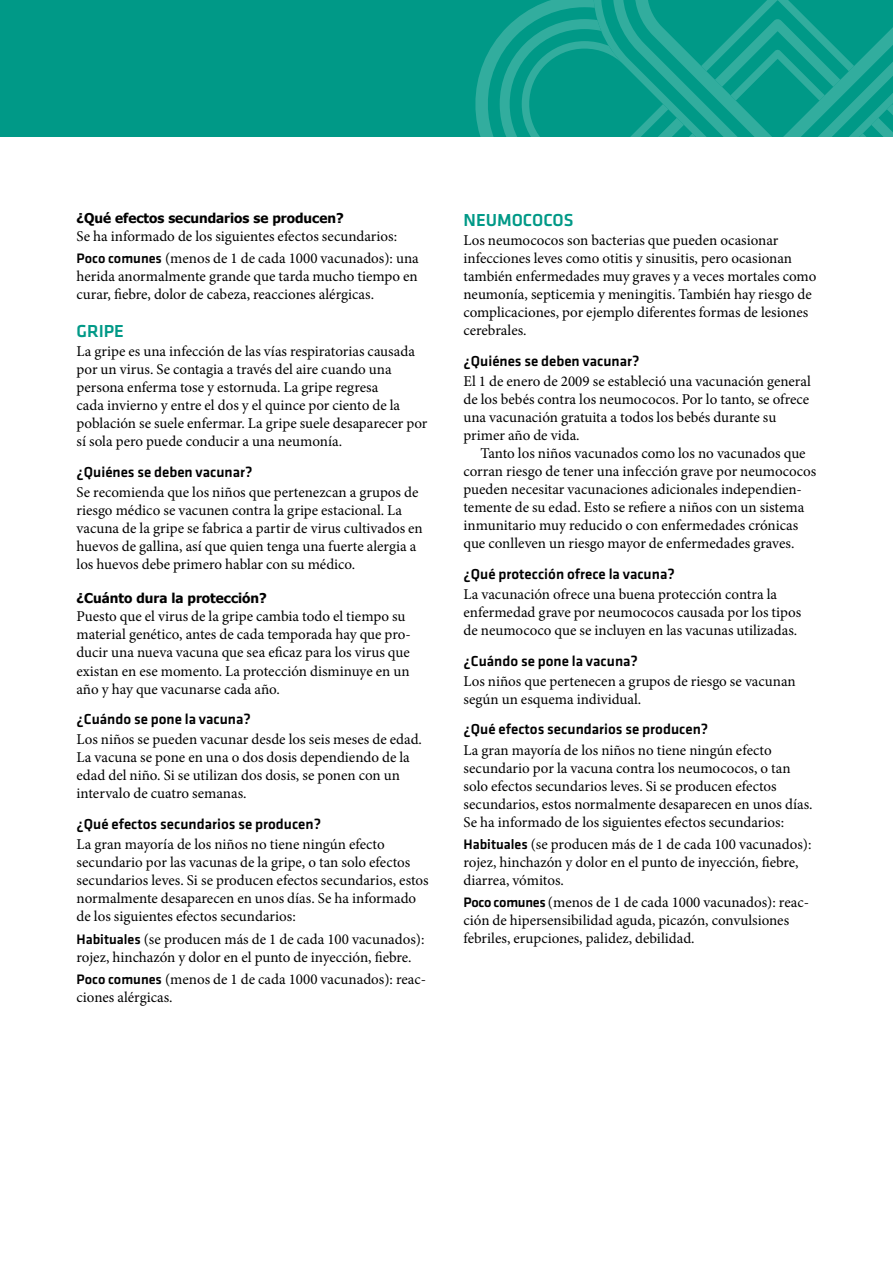
<style>
.page{position:relative;width:893px;height:1263px;background:#fff}
.page>*{position:absolute;margin:0;border:0;box-sizing:border-box;transform-origin:0 0}
.t1{font:500 18px "Klavika";color:#009987}
.t2{font:15px/18px "Minion Pro";color:#000}
.t3{font:500 15px "Klavika";color:#000}
.t4{font:700 13.5px "Tahoma";color:#000}
.s1{font-family:"Klavika";font-weight:500;font-size:14.25px}
</style>
<div class="page">
<div style="left:0;top:0;width:893px;height:137px;background:#009987"></div>
<svg style="left:475px;top:15px;width:47px;height:122px"></svg>
<svg style="left:500px;top:19px;width:22px;height:118px"></svg>
<svg style="left:522px;top:0;width:371px;height:137px"></svg>
<p class="t4" style="left:77px;top:209px;width:269px">¿Qué efectos secundarios se producen?</p>
<p class="t2" style="left:77px;top:225px;width:344px;line-height:22.2px">Se ha informado de los siguientes efectos secundarios:<br><span class="s1">Poco comunes</span> (menos de 1 de cada 1000 vacunados): una</p>
<p class="t2" style="left:77px;top:267px;width:343px">herida anormalmente grande que tarda mucho tiempo en curar, fiebre, dolor de cabeza, reacciones alérgicas.</p>
<p class="t1" style="left:77px;top:321px;width:49px">GRIPE</p>
<p class="t2" style="left:77px;top:342px;width:352px">La gripe es una infección de las vías respiratorias causada por un virus. Se contagia a través del aire cuando una persona enferma tose y estornuda. La gripe regresa<br>cada invierno y entre el dos y el quince por ciento de la población se suele enfermar. La gripe suele desaparecer por sí sola pero puede conducir a una neumonía.</p>
<p class="t3" style="left:77px;top:464px;width:177px">¿Quiénes se deben vacunar?</p>
<p class="t2" style="left:77px;top:483px;width:348px">Se recomienda que los niños que pertenezcan a grupos de riesgo médico se vacunen contra la gripe estacional. La vacuna de la gripe se fabrica a partir de virus cultivados en huevos de gallina, así que quien tenga una fuerte alergia a los huevos debe primero hablar con su médico.</p>
<p class="t4" style="left:77px;top:589px;width:192px">¿Cuánto dura la protección?</p>
<p class="t2" style="left:77px;top:608px;width:336px">Puesto que el virus de la gripe cambia todo el tiempo su material genético, antes de cada temporada hay que pro&shy;ducir una nueva vacuna que sea eficaz para los virus que existan en ese momento. La protección disminuye en un año y hay que vacunarse cada año.</p>
<p class="t3" style="left:77px;top:711px;width:176px">¿Cuándo se pone la vacuna?</p>
<p class="t2" style="left:77px;top:731px;width:347px">Los niños se pueden vacunar desde los seis meses de edad.<br>La vacuna se pone en una o dos dosis dependiendo de la edad del niño. Si se utilizan dos dosis, se ponen con un intervalo de cuatro semanas.</p>
<p class="t3" style="left:77px;top:816px;width:246px">¿Qué efectos secundarios se producen?</p>
<p class="t2" style="left:77px;top:835px;width:354px">La gran mayoría de los niños no tiene ningún efecto secundario por las vacunas de la gripe, o tan solo efectos secundarios leves. Si se producen efectos secundarios, estos normalmente desaparecen en unos días. Se ha informado de los siguientes efectos secundarios:</p>
<p class="t2" style="left:77px;top:930px;width:349px"><span class="s1">Habituales</span> (se producen más de 1 de cada 100 vacunados): rojez, hinchazón y dolor en el punto de inyección, fiebre.</p>
<p class="t2" style="left:77px;top:970px;width:351px"><span class="s1">Poco comunes</span> (menos de 1 de cada 1000 vacunados): reac&shy;ciones alérgicas.</p>
<p class="t1" style="left:463px;top:210px;width:111px">NEUMOCOCOS</p>
<p class="t2" style="left:463px;top:231px;width:354px">Los neumococos son bacterias que pueden ocasionar infecciones leves como otitis y sinusitis, pero ocasionan también enfermedades muy graves y a veces mortales como neumonía, septicemia y meningitis. También hay riesgo de complicaciones, por ejemplo diferentes formas de lesiones cerebrales.</p>
<p class="t3" style="left:463px;top:353px;width:177px">¿Quiénes se deben vacunar?</p>
<p class="t2" style="left:463px;top:372px;width:349px">El 1 de enero de 2009 se estableció una vacunación general de los bebés contra los neumococos. Por lo tanto, se ofrece una vacunación gratuita a todos los bebés durante su primer año de vida.</p>
<p class="t2" style="left:463px;top:444px;width:354px;text-indent:17px">Tanto los niños vacunados como los no vacunados que corran riesgo de tener una infección grave por neumococos pueden necesitar vacunaciones adicionales independien&shy;temente de su edad. Esto se refiere a niños con un sistema inmunitario muy reducido o con enfermedades crónicas que conlleven un riesgo mayor de enfermedades graves.</p>
<p class="t3" style="left:463px;top:565px;width:213px">¿Qué protección ofrece la vacuna?</p>
<p class="t2" style="left:463px;top:585px;width:339px">La vacunación ofrece una buena protección contra la enfermedad grave por neumococos causada por los tipos de neumococo que se incluyen en las vacunas utilizadas.</p>
<p class="t3" style="left:463px;top:652px;width:176px">¿Cuándo se pone la vacuna?</p>
<p class="t2" style="left:463px;top:672px;width:334px">Los niños que pertenecen a grupos de riesgo se vacunan según un esquema individual.</p>
<p class="t3" style="left:463px;top:721px;width:246px">¿Qué efectos secundarios se producen?</p>
<p class="t2" style="left:463px;top:741px;width:351px">La gran mayoría de los niños no tiene ningún efecto secundario por la vacuna contra los neumococos, o tan solo efectos secundarios leves. Si se producen efectos secundarios, estos normalmente desaparecen en unos días.<br>Se ha informado de los siguientes efectos secundarios:</p>
<p class="t2" style="left:463px;top:835px;width:349px"><span class="s1">Habituales</span> (se producen más de 1 de cada 100 vacunados): rojez, hinchazón y dolor en el punto de inyección, fiebre, diarrea, vómitos.</p>
<p class="t2" style="left:463px;top:893px;width:347px"><span class="s1">Poco comunes</span> (menos de 1 de cada 1000 vacunados): reac&shy;ción de hipersensibilidad aguda, picazón, convulsiones febriles, erupciones, palidez, debilidad.</p>
</div>
